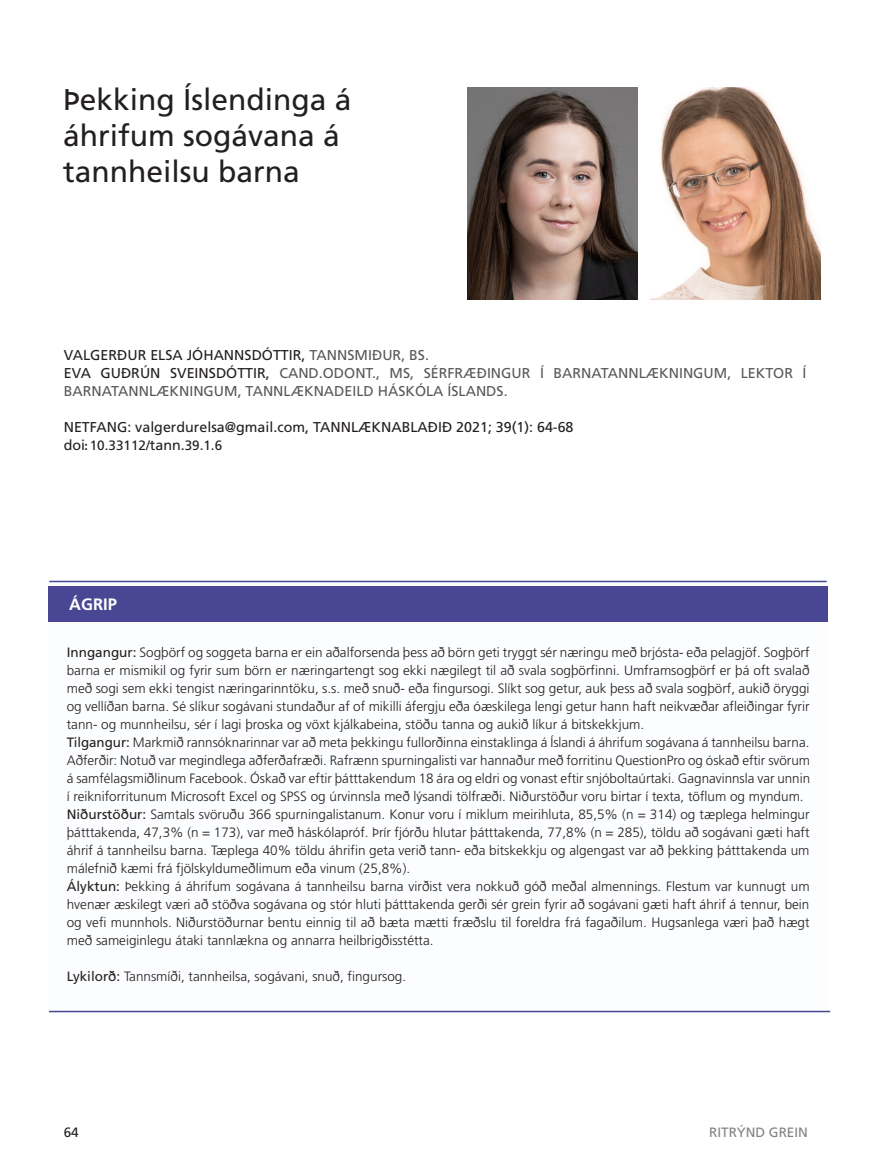
<style>
.page{position:relative;width:893px;height:1170px;background:#fff}
.page>*{position:absolute;margin:0;border:0;box-sizing:border-box;transform-origin:0 0}
.t1{font:30px/36px "Frutiger LT Std";color:#231f20}
.t2{font:700 16.5px "Frutiger LT Std";color:#fff}
.t3{font:14.25px/18px "Frutiger LT Std";color:#57585a}
.t4{font:14.25px "Frutiger LT Std";color:#231f20}
.t5{font:300 13.5px/18px "Frutiger LT Std";color:#231f20}
.t6{font:13.5px "Frutiger LT Std";color:#231f20}
.t7{font:13.5px "Frutiger LT Std";color:#808285}
.s1{color:#231f20}
.s2{font-size:14.25px}
.s3{font-family:"Gadget";font-size:11.55px}
.s4{font-weight:400}
</style>
<div class="page">
<img style="left:468px;top:87px;width:170px;height:213px">
<img style="left:651px;top:87px;width:170px;height:213px">
<div style="left:48px;top:580px;width:780px;height:432px;background:#fbfdfe"></div>
<hr style="left:49px;top:580px;width:778px;height:2px;background:#494793">
<div style="left:48px;top:586px;width:780px;height:36px;background:#494793"></div>
<hr style="left:49px;top:1010px;width:781px;height:2px;background:#494793">
<h1 class="t1" style="left:63px;top:81px;width:290px">Þekking Íslendinga á áhrifum sogávana á tannheilsu barna</h1>
<p class="t3" style="left:64px;top:345px;width:744px"><span class="s1">VALGERÐUR ELSA JÓHANNSDÓTTIR,</span> TANNSMIÐUR, BS.<br><span class="s1">EVA GUÐRÚN SVEINSDÓTTIR,</span> CAND.ODONT., MS, SÉRFRÆÐINGUR Í BARNATANNLÆKNINGUM, LEKTOR Í<br>BARNATANNLÆKNINGUM, TANNLÆKNADEILD HÁSKÓLA ÍSLANDS.</p>
<p class="t4" style="left:64px;top:418px;width:511px">NETFANG: valgerdurelsa@gmail.com, TANNLÆKNABLAÐIÐ 2021; 39(1): 64-68</p>
<p class="t6" style="left:64px;top:437px;width:160px"><span class="s2">doi</span><span class="s3">:</span> 10.33112/<span class="s2">tann.</span>39.1.6</p>
<p class="t2" style="left:69px;top:595px;width:49px">ÁGRIP</p>
<p class="t5" style="left:67px;top:643px;width:745px"><span class="s4">Inngangur:</span> Sogþörf og soggeta barna er ein aðalforsenda þess að börn geti tryggt sér næringu með brjósta- eða pelagjöf. Sogþörf barna er mismikil og fyrir sum börn er næringartengt sog ekki nægilegt til að svala sogþörfinni. Umframsogþörf er þá oft svalað með sogi sem ekki tengist næringarinntöku, s.s. með snuð- eða fingursogi. Slíkt sog getur, auk þess að svala sogþörf, aukið öryggi og vellíðan barna. Sé slíkur sogávani stundaður af of mikilli áfergju eða óæskilega lengi getur hann haft neikvæðar afleiðingar fyrir tann- og munnheilsu, sér í lagi þroska og vöxt kjálkabeina, stöðu tanna og aukið líkur á bitskekkjum.<br><span class="s4">Tilgangur:</span> Markmið rannsóknarinnar var að meta þekkingu fullorðinna einstaklinga á Íslandi á áhrifum sogávana á tannheilsu barna.<br>Aðferðir: Notuð var megindlega aðferðafræði. Rafrænn spurningalisti var hannaður með forritinu QuestionPro og óskað eftir svörum á samfélagsmiðlinum Facebook. Óskað var eftir þátttakendum 18 ára og eldri og vonast eftir snjóboltaúrtaki. Gagnavinnsla var unnin í reikniforritunum Microsoft Excel og SPSS og úrvinnsla með lýsandi tölfræði. Niðurstöður voru birtar í texta, töflum og myndum.<br><span class="s4">Niðurstöður:</span> Samtals svöruðu 366 spurningalistanum. Konur voru í miklum meirihluta, 85,5% (n = 314) og tæplega helmingur þátttakenda, 47,3% (n = 173), var með háskólapróf. Þrír fjórðu hlutar þátttakenda, 77,8% (n = 285), töldu að sogávani gæti haft áhrif á tannheilsu barna. Tæplega 40% töldu áhrifin geta verið tann- eða bitskekkju og algengast var að þekking þátttakenda um málefnið kæmi frá fjölskyldumeðlimum eða vinum (25,8%).<br><span class="s4">Ályktun:</span> Þekking á áhrifum sogávana á tannheilsu barna virðist vera nokkuð góð meðal almennings. Flestum var kunnugt um hvenær æskilegt væri að stöðva sogávana og stór hluti þátttakenda gerði sér grein fyrir að sogávani gæti haft áhrif á tennur, bein og vefi munnhols. Niðurstöðurnar bentu einnig til að bæta mætti fræðslu til foreldra frá fagaðilum. Hugsanlega væri það hægt með sameiginlegu átaki tannlækna og annarra heilbrigðisstétta.</p>
<p class="t5" style="left:67px;top:967px;width:341px"><span class="s4">Lykilorð:</span> Tannsmíði, tannheilsa, sogávani, snuð, fingursog.</p>
<p class="t6" style="left:64px;top:1124px;width:17px">64</p>
<p class="t7" style="left:709px;top:1124px;width:100px">RITRÝND GREIN</p>
</div>
